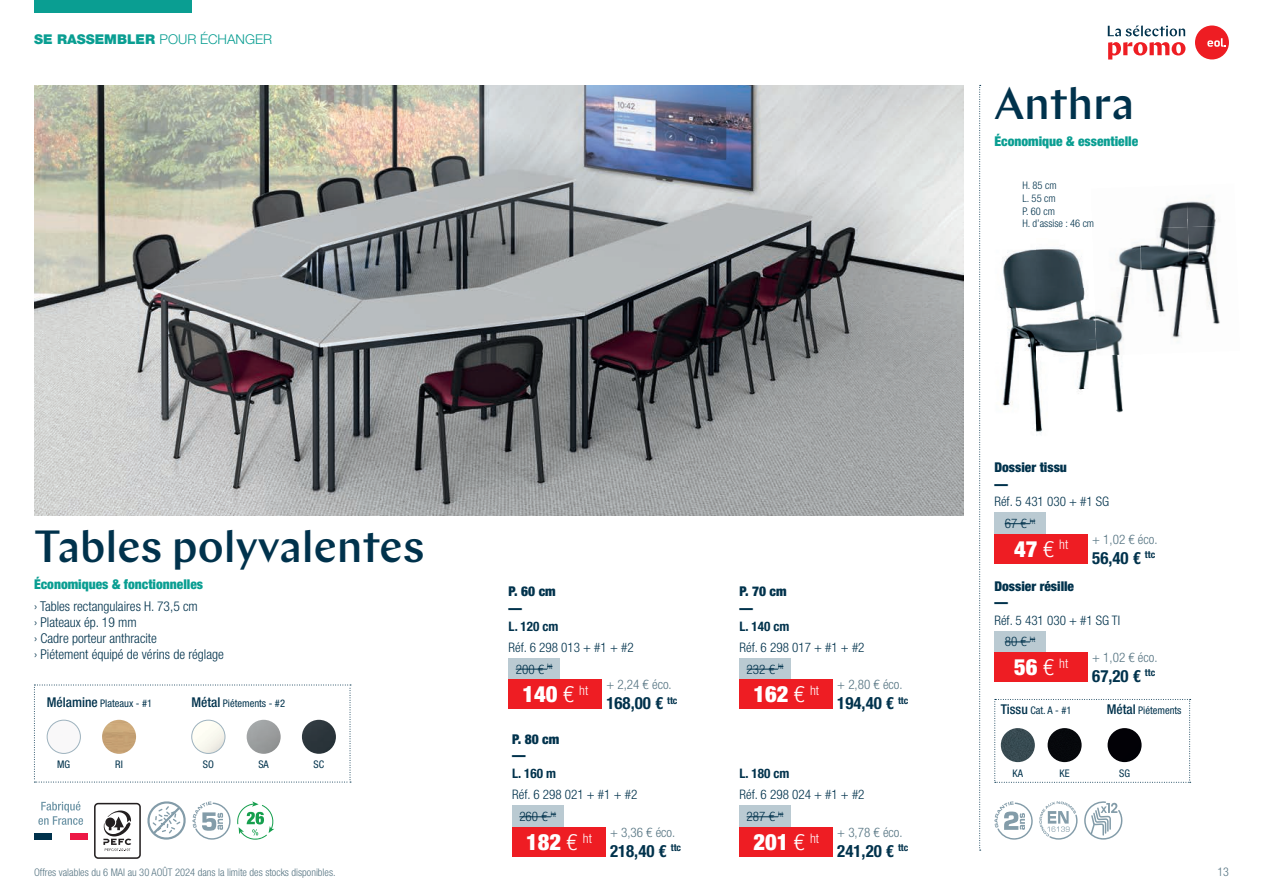
<style>
.page{position:relative;width:1263px;height:893px;background:#fff}
.page>*{position:absolute;margin:0;border:0;box-sizing:border-box;transform-origin:0 0}
.t1{font:500 45px "Chap";color:#00324c}
.t2{font:900 condensed 22.5px "Helvetica Neue LT Std";color:#fff}
.t3{font:700 condensed 16.8px "Helvetica Neue LT Std";color:#00324c}
.t4{font:300 condensed 13.5px/16.2px "Helvetica Neue LT Std";color:#00324c}
.t5{font:900 condensed 13.5px/16.2px "Helvetica Neue LT Std";color:#00324c}
.t6{font:900 condensed 13.5px "Helvetica Neue LT Std";color:#0a9e92}
.t7{font:900 13.5px "Helvetica Neue LT Std";color:#0a9e92}
.t8{font:300 condensed 13.2px/21.8px "Helvetica Neue LT Std";color:#00324c}
.t9{font:300 condensed 13.2px "Helvetica Neue LT Std";color:#557482}
.t10{font:700 condensed 13.2px "Helvetica Neue LT Std";color:#00324c}
.t11{font:300 condensed 12px "Helvetica Neue LT Std";color:#557482}
.t12{font:condensed 10.5px "Helvetica Neue LT Std";color:#00324c}
.t13{font:300 condensed 10.5px "Helvetica Neue LT Std";color:#557482}
.t14{font:300 condensed 10.5px/12.6px "Helvetica Neue LT Std";color:#00324c}
.s1{font-weight:300}
.s2{font-weight:500;font-size:13.5px}
</style>
<div class="page">
<img style="left:34px;top:85px;width:929px;height:431px">
<img style="left:1002px;top:248px;width:82px;height:41px">
<img style="left:1005px;top:289px;width:90px;height:50px">
<img style="left:1002px;top:339px;width:121px;height:97px">
<img style="left:1188px;top:200px;width:31px;height:25px">
<img style="left:1161px;top:201px;width:27px;height:26px">
<img style="left:1188px;top:225px;width:28px;height:42px">
<img style="left:1141px;top:227px;width:48px;height:42px">
<img style="left:1200px;top:267px;width:18px;height:42px">
<img style="left:1141px;top:269px;width:48px;height:41px">
<img style="left:1141px;top:270px;width:3px;height:40px">
<img style="left:1212px;top:309px;width:8px;height:15px">
<img style="left:1158px;top:310px;width:24px;height:28px">
<img style="left:1116px;top:242px;width:25px;height:34px">
<img style="left:1094px;top:276px;width:38px;height:41px">
<img style="left:1095px;top:315px;width:37px;height:41px">
<svg style="left:1108px;top:26px;width:77px;height:10px"></svg>
<svg style="left:1108px;top:42px;width:77px;height:18px"></svg>
<div style="left:1195px;top:26px;width:34px;height:33px;background:#ee1d23;border-radius:50%"></div>
<svg style="left:1207px;top:38px;width:19px;height:9px"></svg>
<div style="left:34px;top:0;width:157px;height:13px;background:#0a9e92"></div>
<svg style="left:994px;top:801px;width:39px;height:39px"></svg>
<svg style="left:1039px;top:801px;width:38px;height:39px"></svg>
<svg style="left:1084px;top:801px;width:38px;height:39px"></svg>
<svg style="left:994px;top:699px;width:197px;height:84px"></svg>
<img style="left:1001px;top:728px;width:34px;height:34px;border-radius:17px">
<img style="left:1047px;top:728px;width:34px;height:34px;border-radius:17px">
<img style="left:1107px;top:728px;width:34px;height:34px;border-radius:17px">
<svg style="left:34px;top:685px;width:317px;height:98px"></svg>
<img style="left:47px;top:720px;width:33px;height:33px;border-radius:17px">
<div style="left:47px;top:720px;width:34px;height:34px;border:1px solid #9db2be;border-radius:50%"></div>
<img style="left:102px;top:720px;width:34px;height:34px;border-radius:17px">
<img style="left:247px;top:720px;width:34px;height:34px;border-radius:17px">
<img style="left:302px;top:720px;width:34px;height:34px;border-radius:17px">
<img style="left:192px;top:720px;width:33px;height:33px;border-radius:17px">
<div style="left:191px;top:720px;width:34px;height:34px;border:1px solid #9db2be;border-radius:50%"></div>
<div style="left:509px;top:658px;width:51px;height:21px;background:#bacad2"></div>
<div style="left:509px;top:679px;width:93px;height:30px;background:#ee1d23"></div>
<hr style="left:516px;top:669px;width:31px;height:1px;background:#00324c">
<div style="left:739px;top:658px;width:51px;height:21px;background:#bacad2"></div>
<div style="left:739px;top:679px;width:94px;height:30px;background:#ee1d23"></div>
<hr style="left:747px;top:669px;width:31px;height:1px;background:#00324c">
<div style="left:739px;top:806px;width:51px;height:21px;background:#bacad2"></div>
<div style="left:739px;top:827px;width:94px;height:30px;background:#ee1d23"></div>
<hr style="left:747px;top:816px;width:31px;height:1px;background:#00324c">
<div style="left:512px;top:806px;width:51px;height:21px;background:#bacad2"></div>
<div style="left:512px;top:827px;width:94px;height:30px;background:#ee1d23"></div>
<hr style="left:519px;top:816px;width:32px;height:1px;background:#00324c">
<svg style="left:38px;top:801px;width:45px;height:24px"></svg>
<div style="left:34px;top:833px;width:18px;height:7px;background:#00324c"></div>
<div style="left:70px;top:833px;width:17px;height:7px;background:#ed1845"></div>
<div style="left:94px;top:803px;width:47px;height:56px;border:2px solid #231f20;border-radius:3px"></div>
<svg style="left:103px;top:810px;width:29px;height:41px"></svg>
<svg style="left:147px;top:801px;width:39px;height:39px"></svg>
<svg style="left:192px;top:801px;width:39px;height:39px"></svg>
<svg style="left:237px;top:801px;width:37px;height:39px"></svg>
<svg style="left:979px;top:85px;width:2px;height:766px"></svg>
<div style="left:994px;top:513px;width:51px;height:21px;background:#bacad2"></div>
<div style="left:994px;top:534px;width:94px;height:30px;background:#ee1d23"></div>
<svg style="left:1005px;top:521px;width:30px;height:3px"></svg>
<div style="left:994px;top:631px;width:51px;height:21px;background:#bacad2"></div>
<div style="left:994px;top:652px;width:94px;height:30px;background:#ee1d23"></div>
<svg style="left:1005px;top:639px;width:30px;height:4px"></svg>
<p class="t7" style="left:34px;top:31px;width:240px">SE RASSEMBLER <span class="s1">POUR ÉCHANGER</span></p>
<h1 class="t1" style="left:994px;top:75px;width:141px">Anthra</h1>
<p class="t6" style="left:994px;top:133px;width:145px">Économique &amp; essentielle</p>
<p class="t14" style="left:1022px;top:179px;width:73px">H. 85 cm<br>L. 55 cm<br>P. 60 cm<br>H. d’assise : 46 cm</p>
<h1 class="t1" style="left:34px;top:519px;width:392px">Tables polyvalentes</h1>
<p class="t6" style="left:34px;top:576px;width:171px">Économiques &amp; fonctionnelles</p>
<p class="t4" style="left:34px;top:598px;width:191px">› Tables rectangulaires H. 73,5 cm<br>› Plateaux ép. 19 mm<br>› Cadre porteur anthracite<br>› Piétement équipé de vérins de réglage</p>
<p class="t12" style="left:47px;top:697px;width:107px"><span class="s2">Mélamine</span> Plateaux - #1</p>
<p class="t12" style="left:191px;top:697px;width:95px"><span class="s2">Métal</span> Piétements - #2</p>
<p class="t12" style="left:57px;top:758px;width:15px">MG</p>
<p class="t12" style="left:115px;top:758px;width:9px">RI</p>
<p class="t12" style="left:203px;top:758px;width:13px">SO</p>
<p class="t12" style="left:258px;top:758px;width:12px">SA</p>
<p class="t12" style="left:314px;top:758px;width:12px">SC</p>
<p class="t5" style="left:509px;top:583px;width:49px">P. 60 cm —</p>
<p class="t10" style="left:509px;top:618px;width:51px">L. 120 cm</p>
<p class="t8" style="left:516px;top:636px;width:119px;text-indent:-7px">Réf. 6 298 013 + #1 + #2<br>200 € <sup>ht</sup></p>
<h2 class="t2" style="left:522px;top:680px;width:67px">140 <span class="s1">€</span> <sup>ht</sup></h2>
<p class="t9" style="left:606px;top:677px;width:67px">+ 2,24 € éco.</p>
<p class="t3" style="left:606px;top:693px;width:73px">168,00 € <sup>ttc</sup></p>
<p class="t5" style="left:512px;top:731px;width:49px">P. 80 cm —</p>
<p class="t10" style="left:512px;top:765px;width:45px">L. 160 m</p>
<p class="t8" style="left:519px;top:784px;width:119px;text-indent:-7px">Réf. 6 298 021 + #1 + #2<br>260 € <sup>ht</sup></p>
<h2 class="t2" style="left:526px;top:828px;width:67px">182 <span class="s1">€</span> <sup>ht</sup></h2>
<p class="t9" style="left:610px;top:824px;width:67px">+ 3,36 € éco.</p>
<p class="t3" style="left:610px;top:841px;width:73px">218,40 € <sup>ttc</sup></p>
<p class="t5" style="left:739px;top:583px;width:49px">P. 70 cm —</p>
<p class="t10" style="left:739px;top:618px;width:51px">L. 140 cm</p>
<p class="t8" style="left:747px;top:636px;width:119px;text-indent:-7px">Réf. 6 298 017 + #1 + #2<br>232 € <sup>ht</sup></p>
<h2 class="t2" style="left:753px;top:680px;width:67px">162 <span class="s1">€</span> <sup>ht</sup></h2>
<p class="t9" style="left:837px;top:677px;width:67px">+ 2,80 € éco.</p>
<p class="t3" style="left:837px;top:693px;width:73px">194,40 € <sup>ttc</sup></p>
<p class="t10" style="left:739px;top:765px;width:51px">L. 180 cm</p>
<p class="t8" style="left:747px;top:784px;width:119px;text-indent:-7px">Réf. 6 298 024 + #1 + #2<br>287 € <sup>ht</sup></p>
<h2 class="t2" style="left:753px;top:828px;width:67px">201 <span class="s1">€</span> <sup>ht</sup></h2>
<p class="t9" style="left:837px;top:824px;width:67px">+ 3,78 € éco.</p>
<p class="t3" style="left:837px;top:841px;width:73px">241,20 € <sup>ttc</sup></p>
<p class="t5" style="left:994px;top:459px;width:74px">Dossier tissu —</p>
<p class="t8" style="left:1005px;top:491px;width:106px;text-indent:-10px">Réf. 5 431 030 + #1 SG<br>67 € <sup>ht</sup></p>
<h2 class="t2" style="left:1014px;top:535px;width:55px">47 <span class="s1">€</span> <sup>ht</sup></h2>
<p class="t9" style="left:1092px;top:531px;width:67px">+ 1,02 € éco.</p>
<p class="t3" style="left:1092px;top:548px;width:65px">56,40 € <sup>ttc</sup></p>
<p class="t5" style="left:994px;top:577px;width:81px">Dossier résille —</p>
<p class="t8" style="left:1005px;top:609px;width:117px;text-indent:-10px">Réf. 5 431 030 + #1 SG TI<br>80 € <sup>ht</sup></p>
<h2 class="t2" style="left:1014px;top:653px;width:55px">56 <span class="s1">€</span> <sup>ht</sup></h2>
<p class="t9" style="left:1092px;top:650px;width:67px">+ 1,02 € éco.</p>
<p class="t3" style="left:1092px;top:666px;width:65px">67,20 € <sup>ttc</sup></p>
<p class="t12" style="left:1001px;top:704px;width:72px"><span class="s2">Tissu</span> Cat. A - #1</p>
<p class="t12" style="left:1107px;top:704px;width:76px"><span class="s2">Métal</span> Piétements</p>
<p class="t12" style="left:1012px;top:767px;width:12px">KA</p>
<p class="t12" style="left:1059px;top:767px;width:12px">KE</p>
<p class="t12" style="left:1119px;top:767px;width:12px">SG</p>
<p class="t13" style="left:34px;top:866px;width:303px">Offres valables du 6 MAI au 30 AOÛT 2024 dans la limite des stocks disponibles.</p>
<p class="t11" style="left:1217px;top:865px;width:13px">13</p>
</div>
